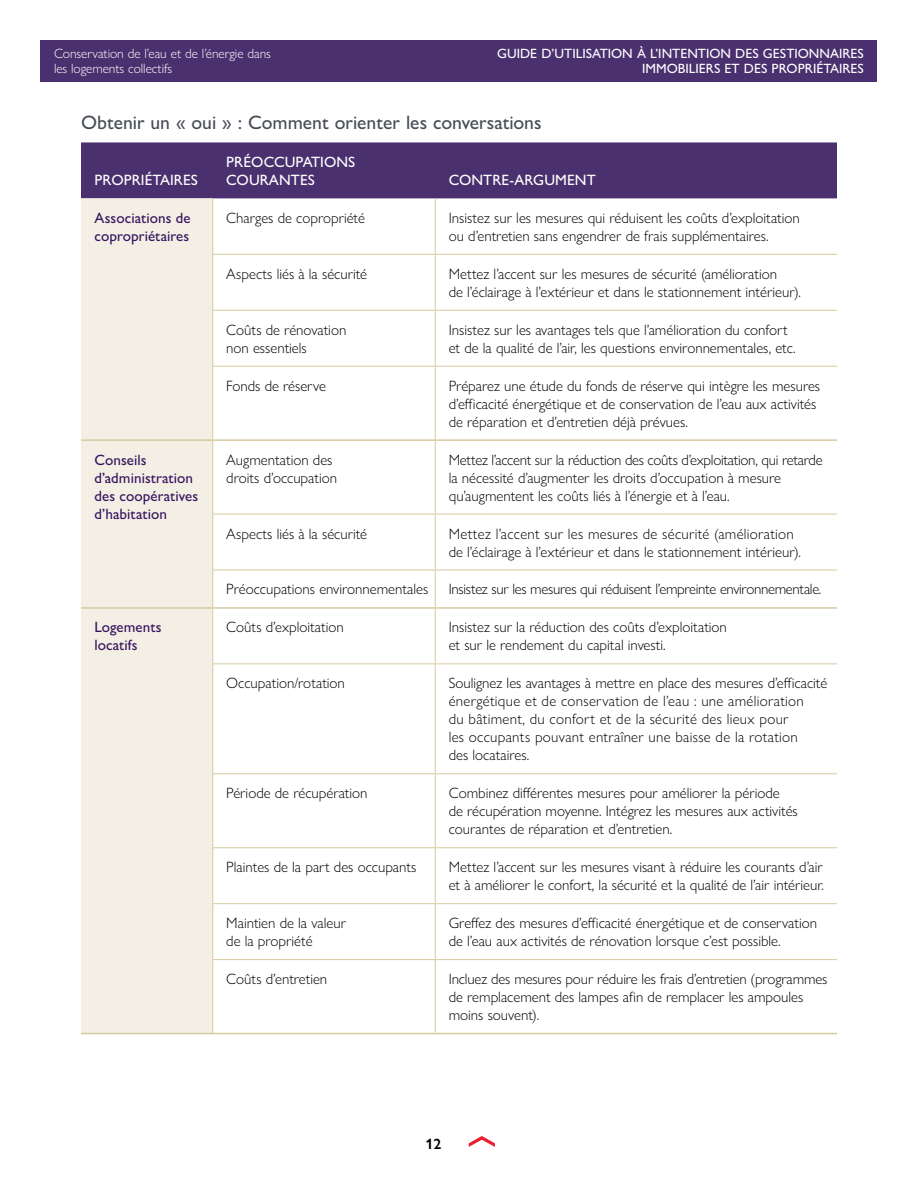
<style>
.page{position:relative;width:918px;height:1188px;background:#fff}
.page>*{position:absolute;margin:0;border:0;box-sizing:border-box;transform-origin:0 0}
.MURB_H4_SubSection_T{font:500 19.5px "Gill Sans Nova";color:#474c55}
.Table_Body_P{font:300 15px/18px "Gill Sans Nova";color:#000}
.Table_Body_P-2{font:300 15px/18px "Gill Sans Nova";letter-spacing:.02em;color:#000}
.Table_Header2{font:500 15px/18px "Gill Sans Nova";letter-spacing:.005em;color:#381460}
.Table_Body_P-3{font:300 15px "Gill Sans Nova";letter-spacing:-.02em;color:#000}
.Table_Header1{font:500 15px/18px "Gill Sans Nova";letter-spacing:.005em;color:#fff}
.t1{font:600 15px "Gill Sans Nova";color:#000}
.t2{font:500 13.5px/15px "Gill Sans Nova";color:#fff;text-align:right}
.t3{font:300 13.5px/15px "Gill Sans Nova";letter-spacing:-.005em;color:#fff}
</style>
<div class="page">
<div style="left:81px;top:142px;width:756px;height:56px;background:#4b306f"></div>
<div style="left:81px;top:198px;width:131px;height:835px;background:#f3efe4"></div>
<div style="left:81px;top:440px;width:132px;height:168px;background:#f3efe4"></div>
<hr style="left:213px;top:607px;width:222px;height:2px;background:#d5ca9f">
<hr style="left:436px;top:607px;width:401px;height:2px;background:#d5ca9f">
<hr style="left:213px;top:1033px;width:222px;height:1px;background:#d5ca9f">
<hr style="left:435px;top:1033px;width:402px;height:1px;background:#d5ca9f">
<hr style="left:213px;top:439px;width:222px;height:2px;background:#d5ca9f">
<hr style="left:436px;top:439px;width:401px;height:2px;background:#d5ca9f">
<hr style="left:435px;top:440px;width:1px;height:74px;background:#d5ca9f">
<hr style="left:435px;top:514px;width:1px;height:56px;background:#d5ca9f">
<hr style="left:212px;top:514px;width:223px;height:1px;background:#d5ca9f">
<hr style="left:435px;top:514px;width:402px;height:1px;background:#d5ca9f">
<hr style="left:212px;top:570px;width:223px;height:1px;background:#d5ca9f">
<hr style="left:435px;top:570px;width:402px;height:1px;background:#d5ca9f">
<hr style="left:435px;top:198px;width:1px;height:56px;background:#d5ca9f">
<hr style="left:435px;top:255px;width:1px;height:55px;background:#d5ca9f">
<hr style="left:435px;top:311px;width:1px;height:55px;background:#d5ca9f">
<hr style="left:435px;top:367px;width:1px;height:73px;background:#d5ca9f">
<hr style="left:435px;top:570px;width:1px;height:38px;background:#d5ca9f">
<hr style="left:435px;top:608px;width:1px;height:56px;background:#d5ca9f">
<hr style="left:435px;top:664px;width:1px;height:109px;background:#d5ca9f">
<hr style="left:435px;top:774px;width:1px;height:73px;background:#d5ca9f">
<hr style="left:435px;top:848px;width:1px;height:55px;background:#d5ca9f">
<hr style="left:435px;top:904px;width:1px;height:55px;background:#d5ca9f">
<hr style="left:435px;top:960px;width:1px;height:73px;background:#d5ca9f">
<hr style="left:212px;top:664px;width:223px;height:1px;background:#d5ca9f">
<hr style="left:435px;top:664px;width:402px;height:1px;background:#d5ca9f">
<hr style="left:212px;top:773px;width:223px;height:1px;background:#d5ca9f">
<hr style="left:435px;top:773px;width:402px;height:1px;background:#d5ca9f">
<hr style="left:212px;top:847px;width:223px;height:1px;background:#d5ca9f">
<hr style="left:435px;top:847px;width:402px;height:1px;background:#d5ca9f">
<hr style="left:212px;top:903px;width:223px;height:1px;background:#d5ca9f">
<hr style="left:435px;top:903px;width:402px;height:1px;background:#d5ca9f">
<hr style="left:212px;top:959px;width:223px;height:1px;background:#d5ca9f">
<hr style="left:435px;top:959px;width:402px;height:1px;background:#d5ca9f">
<hr style="left:212px;top:366px;width:223px;height:1px;background:#d5ca9f">
<hr style="left:435px;top:366px;width:402px;height:1px;background:#d5ca9f">
<hr style="left:212px;top:310px;width:223px;height:1px;background:#d5ca9f">
<hr style="left:435px;top:310px;width:402px;height:1px;background:#d5ca9f">
<hr style="left:212px;top:254px;width:223px;height:1px;background:#d5ca9f">
<hr style="left:435px;top:254px;width:402px;height:1px;background:#d5ca9f">
<hr style="left:212px;top:198px;width:1px;height:56px;background:#d5ca9f">
<hr style="left:212px;top:255px;width:1px;height:55px;background:#d5ca9f">
<hr style="left:212px;top:311px;width:1px;height:55px;background:#d5ca9f">
<hr style="left:212px;top:367px;width:1px;height:72px;background:#d5ca9f">
<hr style="left:81px;top:439px;width:132px;height:2px;background:#d5ca9f">
<hr style="left:212px;top:441px;width:1px;height:73px;background:#d5ca9f">
<hr style="left:212px;top:514px;width:1px;height:56px;background:#d5ca9f">
<hr style="left:212px;top:570px;width:1px;height:37px;background:#d5ca9f">
<hr style="left:81px;top:607px;width:132px;height:2px;background:#d5ca9f">
<hr style="left:81px;top:1033px;width:132px;height:1px;background:#d5ca9f">
<hr style="left:212px;top:609px;width:1px;height:55px;background:#d5ca9f">
<hr style="left:212px;top:664px;width:1px;height:109px;background:#d5ca9f">
<hr style="left:212px;top:774px;width:1px;height:73px;background:#d5ca9f">
<hr style="left:212px;top:848px;width:1px;height:55px;background:#d5ca9f">
<hr style="left:212px;top:904px;width:1px;height:55px;background:#d5ca9f">
<hr style="left:212px;top:960px;width:1px;height:73px;background:#d5ca9f">
<svg style="left:469px;top:1136px;width:26px;height:11px"></svg>
<div style="left:40px;top:40px;width:838px;height:42px;background:#4b306f"></div>
<p class="t3" style="left:54px;top:46px;width:219px">Conservation de l’eau et de l’énergie dans les logements collectifs</p>
<p class="t2" style="left:497px;top:46px;width:368px">GUIDE D’UTILISATION À L’INTENTION DES GESTIONNAIRES<br>IMMOBILIERS ET DES PROPRIÉTAIRES</p>
<h4 class="MURB_H4_SubSection_T" style="left:81px;top:110px;width:462px">Obtenir un « oui » : Comment orienter les conversations</h4>
<p class="Table_Header1" style="left:94px;top:171px;width:105px">PROPRIÉTAIRES</p>
<p class="Table_Header1" style="left:226px;top:153px;width:131px">PRÉOCCUPATIONS<br>COURANTES</p>
<p class="Table_Header1" style="left:449px;top:171px;width:149px">CONTRE-ARGUMENT</p>
<h3 class="Table_Header2" style="left:95px;top:209px;width:98px">Associations de copropriétaires</h3>
<p class="Table_Body_P" style="left:226px;top:209px;width:140px">Charges de copropriété</p>
<p class="Table_Body_P" style="left:449px;top:209px;width:353px">Insistez sur les mesures qui réduisent les coûts d’exploitation ou d’entretien sans engendrer de frais supplémentaires.</p>
<p class="Table_Body_P" style="left:226px;top:265px;width:142px">Aspects liés à la sécurité</p>
<p class="Table_Body_P" style="left:449px;top:265px;width:354px">Mettez l’accent sur les mesures de sécurité (amélioration<br>de l’éclairage à l’extérieur et dans le stationnement intérieur).</p>
<p class="Table_Body_P" style="left:226px;top:320px;width:122px">Coûts de rénovation non essentiels</p>
<p class="Table_Body_P" style="left:449px;top:320px;width:348px">Insistez sur les avantages tels que l’amélioration du confort et de la qualité de l’air, les questions environnementales, etc.</p>
<p class="Table_Body_P" style="left:226px;top:376px;width:101px">Fonds de réserve</p>
<p class="Table_Body_P" style="left:449px;top:376px;width:373px">Préparez une étude du fonds de réserve qui intègre les mesures d’efficacité énergétique et de conservation de l’eau aux activités de réparation et d’entretien déjà prévues.</p>
<h3 class="Table_Header2" style="left:95px;top:450px;width:105px">Conseils d’administration des coopératives d’habitation</h3>
<p class="Table_Body_P" style="left:226px;top:450px;width:112px">Augmentation des droits d’occupation</p>
<p class="Table_Body_P" style="left:449px;top:450px;width:375px">Mettez l’accent sur la réduction des coûts d’exploitation, qui retarde la nécessité d’augmenter les droits d’occupation à mesure qu’augmentent les coûts liés à l’énergie et à l’eau.</p>
<p class="Table_Body_P" style="left:226px;top:524px;width:142px">Aspects liés à la sécurité</p>
<p class="Table_Body_P" style="left:449px;top:524px;width:354px">Mettez l’accent sur les mesures de sécurité (amélioration de l’éclairage à l’extérieur et dans le stationnement intérieur).</p>
<p class="Table_Body_P" style="left:226px;top:580px;width:204px">Préoccupations environnementales</p>
<p class="Table_Body_P-3" style="left:449px;top:580px;width:374px">Insistez sur les mesures qui réduisent l’empreinte environnementale.</p>
<h3 class="Table_Header2" style="left:94px;top:618px;width:68px">Logements locatifs</h3>
<p class="Table_Body_P" style="left:226px;top:618px;width:119px">Coûts d’exploitation</p>
<p class="Table_Body_P" style="left:449px;top:618px;width:280px">Insistez sur la réduction des coûts d’exploitation et sur le rendement du capital investi.</p>
<p class="Table_Body_P" style="left:226px;top:674px;width:120px">Occupation/rotation</p>
<p class="Table_Body_P-2" style="left:449px;top:674px;width:380px">Soulignez les avantages à mettre en place des mesures d’efficacité énergétique et de conservation de l’eau : une amélioration<br>du bâtiment, du confort et de la sécurité des lieux pour<br>les occupants pouvant entraîner une baisse de la rotation<br>des locataires.</p>
<p class="Table_Body_P" style="left:226px;top:784px;width:143px">Période de récupération</p>
<p class="Table_Body_P" style="left:449px;top:784px;width:351px">Combinez différentes mesures pour améliorer la période de récupération moyenne. Intégrez les mesures aux activités courantes de réparation et d’entretien.</p>
<p class="Table_Body_P" style="left:226px;top:858px;width:192px">Plaintes de la part des occupants</p>
<p class="Table_Body_P" style="left:449px;top:858px;width:377px">Mettez l’accent sur les mesures visant à réduire les courants d’air et à améliorer le confort, la sécurité et la qualité de l’air intérieur.</p>
<p class="Table_Body_P" style="left:226px;top:914px;width:121px">Maintien de la valeur de la propriété</p>
<p class="Table_Body_P" style="left:449px;top:914px;width:370px">Greffez des mesures d’efficacité énergétique et de conservation de l’eau aux activités de rénovation lorsque c’est possible.</p>
<p class="Table_Body_P" style="left:226px;top:970px;width:103px">Coûts d’entretien</p>
<p class="Table_Body_P" style="left:449px;top:970px;width:380px">Incluez des mesures pour réduire les frais d’entretien (programmes de remplacement des lampes afin de remplacer les ampoules moins souvent).</p>
<p class="t1" style="left:425px;top:1134px;width:17px">12</p>
</div>
